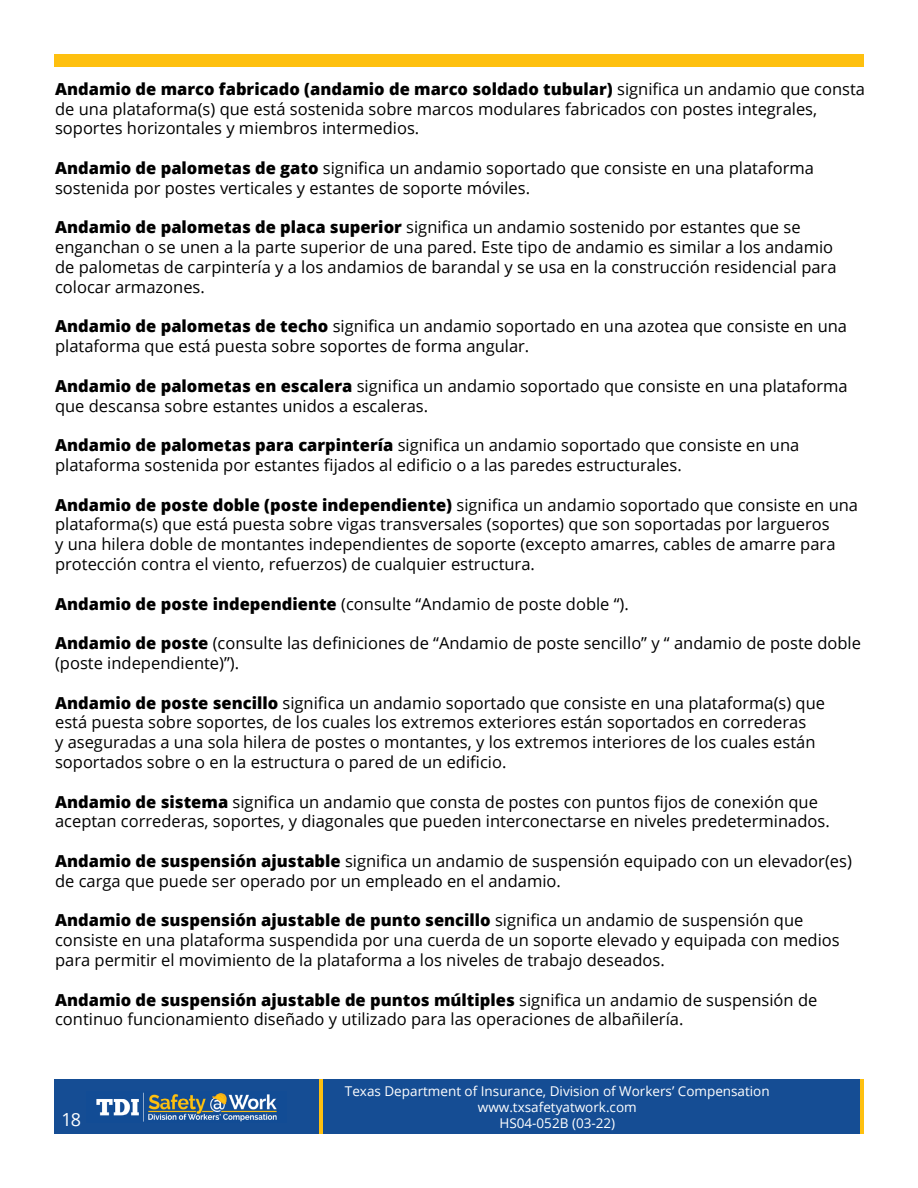
<style>
.page{position:relative;width:918px;height:1188px;background:#fff}
.page>*{position:absolute;margin:0;border:0;box-sizing:border-box;transform-origin:0 0}
.t1{font:18px "Open Sans";color:#fff}
.t2{font:16.5px/19.8px "Open Sans";color:#000}
.t3{font:13.5px/16.2px "Open Sans";color:#fff;text-align:center}
.s1{font-weight:800}
</style>
<div class="page">
<div style="left:54px;top:1080px;width:810px;height:54px;background:#154d94"></div>
<img style="left:96px;top:1092px;width:181px;height:30px">
<hr style="left:860px;top:1080px;width:4px;height:54px;background:#fec00f">
<hr style="left:319px;top:1080px;width:4px;height:54px;background:#fec00f">
<div style="left:54px;top:54px;width:810px;height:13px;background:#fec00f"></div>
<p class="t2" style="left:55px;top:78px;width:811px"><span class="s1">Andamio de marco fabricado (andamio de marco soldado tubular)</span> significa un andamio que consta de una plataforma(s) que está sostenida sobre marcos modulares fabricados con postes integrales, soportes horizontales y miembros intermedios.</p>
<p class="t2" style="left:55px;top:158px;width:760px"><span class="s1">Andamio de palometas de gato</span> significa un andamio soportado que consiste en una plataforma sostenida por postes verticales y estantes de soporte móviles.</p>
<p class="t2" style="left:55px;top:217px;width:783px"><span class="s1">Andamio de palometas de placa superior</span> significa un andamio sostenido por estantes que se enganchan o se unen a la parte superior de una pared. Este tipo de andamio es similar a los andamio de palometas de carpintería y a los andamios de barandal y se usa en la construcción residencial para colocar armazones.</p>
<p class="t2" style="left:55px;top:316px;width:794px"><span class="s1">Andamio de palometas de techo</span> significa un andamio soportado en una azotea que consiste en una plataforma que está puesta sobre soportes de forma angular.</p>
<p class="t2" style="left:55px;top:375px;width:794px"><span class="s1">Andamio de palometas en escalera</span> significa un andamio soportado que consiste en una plataforma que descansa sobre estantes unidos a escaleras.</p>
<p class="t2" style="left:55px;top:435px;width:746px"><span class="s1">Andamio de palometas para carpintería</span> significa un andamio soportado que consiste en una plataforma sostenida por estantes fijados al edificio o a las paredes estructurales.</p>
<p class="t2" style="left:55px;top:494px;width:805px"><span class="s1">Andamio de poste doble (poste independiente)</span> significa un andamio soportado que consiste en una plataforma(s) que está puesta sobre vigas transversales (soportes) que son soportadas por largueros<br>y una hilera doble de montantes independientes de soporte (excepto amarres, cables de amarre para protección contra el viento, refuerzos) de cualquier estructura.</p>
<p class="t2" style="left:55px;top:593px;width:575px"><span class="s1">Andamio de poste independiente</span> (consulte “Andamio de poste doble “).</p>
<p class="t2" style="left:55px;top:633px;width:807px"><span class="s1">Andamio de poste</span> (consulte las definiciones de “Andamio de poste sencillo” y “ andamio de poste doble (poste independiente)”).</p>
<p class="t2" style="left:55px;top:692px;width:772px"><span class="s1">Andamio de poste sencillo</span> significa un andamio soportado que consiste en una plataforma(s) que está puesta sobre soportes, de los cuales los extremos exteriores están soportados en correderas<br>y aseguradas a una sola hilera de postes o montantes, y los extremos interiores de los cuales están soportados sobre o en la estructura o pared de un edificio.</p>
<p class="t2" style="left:55px;top:791px;width:776px"><span class="s1">Andamio de sistema</span> significa un andamio que consta de postes con puntos fijos de conexión que aceptan correderas, soportes, y diagonales que pueden interconectarse en niveles predeterminados.</p>
<p class="t2" style="left:55px;top:851px;width:798px"><span class="s1">Andamio de suspensión ajustable</span> significa un andamio de suspensión equipado con un elevador(es) de carga que puede ser operado por un empleado en el andamio.</p>
<p class="t2" style="left:55px;top:910px;width:786px"><span class="s1">Andamio de suspensión ajustable de punto sencillo</span> significa un andamio de suspensión que consiste en una plataforma suspendida por una cuerda de un soporte elevado y equipada con medios para permitir el movimiento de la plataforma a los niveles de trabajo deseados.</p>
<p class="t2" style="left:55px;top:989px;width:764px"><span class="s1">Andamio de suspensión ajustable de puntos múltiples</span> significa un andamio de suspensión de continuo funcionamiento diseñado y utilizado para las operaciones de albañilería.</p>
<p class="t3" style="left:345px;top:1082px;width:426px">Texas Department of Insurance, Division of Workers’ Compensation www.txsafetyatwork.com</p>
<p class="t1" style="left:62px;top:1107px;width:21px">18</p>
<p class="t3" style="left:499px;top:1115px;width:117px">HS04-052B (03-22)</p>
</div>
